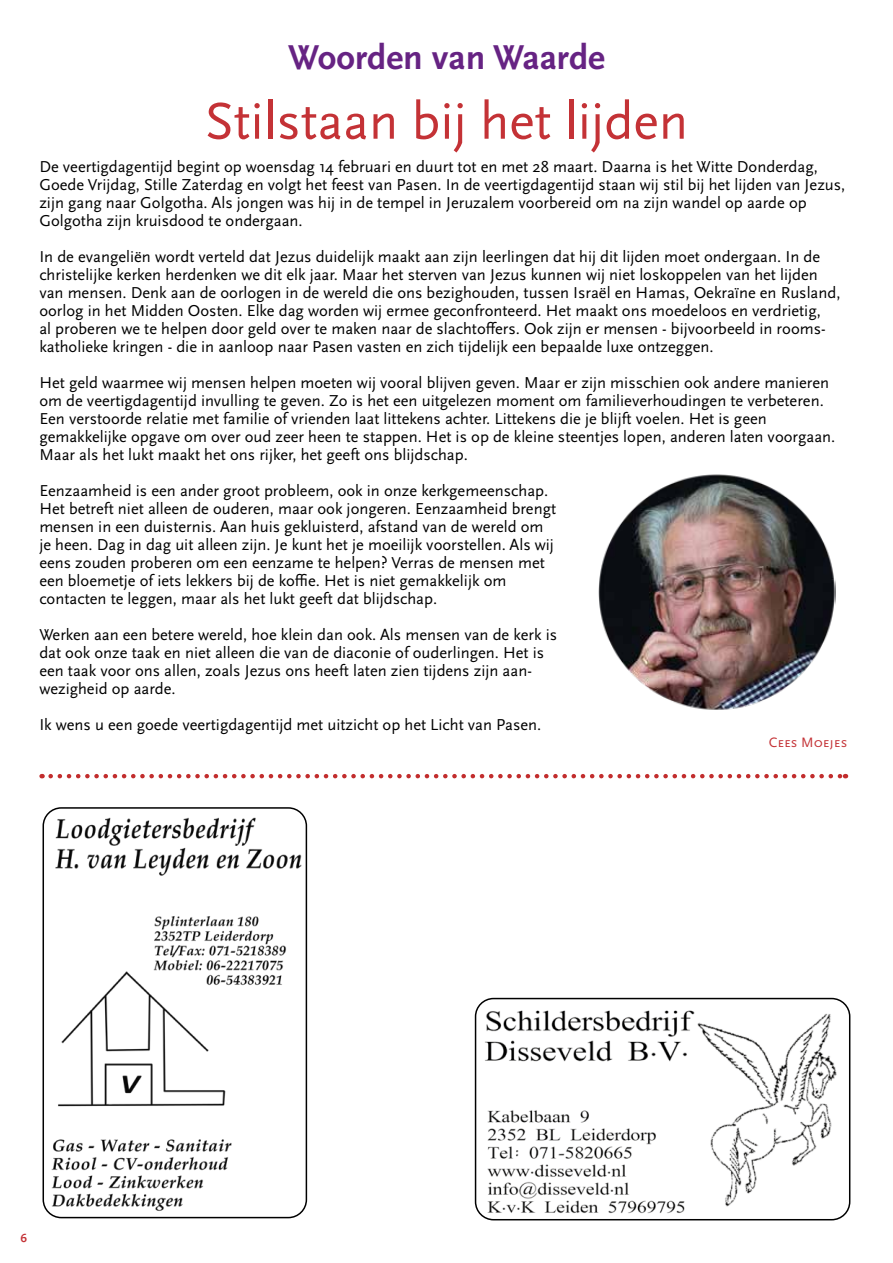
<style>
.page{position:relative;width:893px;height:1263px;background:#fff}
.page>*{position:absolute;margin:0;border:0;box-sizing:border-box;transform-origin:0 0}
.t1{font:54px "Scala Sans Pro";color:#c43236}
.t2{font:700 36px "Scala Sans Pro";color:#662383}
.t3{font:16.5px/18px "Scala Sans Pro";color:#000}
.t4{font:14.25px "Scala Sans Caps";color:#c43236}
.t5{font:700 12px "Scala Sans Pro";color:#c43236}
</style>
<div class="page">
<hr style="left:892px;top:0;width:1px;height:113px;background:#c42e2d">
<img style="left:598px;top:474px;width:237px;height:236px">
<svg style="left:51px;top:774px;width:795px;height:4px"></svg>
<img style="left:476px;top:998px;width:374px;height:222px">
<div style="left:475px;top:998px;width:375px;height:222px;border:2px solid #000;border-radius:18px"></div>
<img style="left:43px;top:808px;width:263px;height:409px">
<div style="left:43px;top:807px;width:264px;height:411px;border:2px solid #000;border-radius:18px"></div>
<h2 class="t2" style="left:288px;top:37px;width:318px">Woorden van Waarde</h2>
<h1 class="t1" style="left:205px;top:90px;width:485px">Stilstaan bij het lijden</h1>
<p class="t3" style="left:39px;top:157px;width:807px">De veertigdagentijd begint op woensdag 14 februari en duurt tot en met 28 maart. Daarna is het Witte Donderdag, Goede Vrijdag, Stille Zaterdag en volgt het feest van Pasen. In de veertigdagentijd staan wij stil bij het lijden van Jezus, zijn gang naar Golgotha. Als jongen was hij in de tempel in Jeruzalem voorbereid om na zijn wandel op aarde op Golgotha zijn kruisdood te ondergaan.</p>
<p class="t3" style="left:39px;top:247px;width:803px">In de evangeliën wordt verteld dat Jezus duidelijk maakt aan zijn leerlingen dat hij dit lijden moet ondergaan. In de christelijke kerken herdenken we dit elk jaar. Maar het sterven van Jezus kunnen wij niet loskoppelen van het lijden van mensen. Denk aan de oorlogen in de wereld die ons bezighouden, tussen Israël en Hamas, Oekraïne en Rusland, oorlog in het Midden Oosten. Elke dag worden wij ermee geconfronteerd. Het maakt ons moedeloos en verdrietig,<br>al proberen we te helpen door geld over te maken naar de slachtoffers. Ook zijn er mensen - bijvoorbeeld in rooms&shy;katholieke kringen - die in aanloop naar Pasen vasten en zich tijdelijk een bepaalde luxe ontzeggen.</p>
<p class="t3" style="left:39px;top:373px;width:797px">Het geld waarmee wij mensen helpen moeten wij vooral blijven geven. Maar er zijn misschien ook andere manieren om de veertigdagentijd invulling te geven. Zo is het een uitgelezen moment om familieverhoudingen te verbeteren.<br>Een verstoorde relatie met familie of vrienden laat littekens achter. Littekens die je blijft voelen. Het is geen gemakkelijke opgave om over oud zeer heen te stappen. Het is op de kleine steentjes lopen, anderen laten voorgaan.<br>Maar als het lukt maakt het ons rijker, het geeft ons blijdschap.</p>
<p class="t3" style="left:39px;top:481px;width:518px">Eenzaamheid is een ander groot probleem, ook in onze kerkgemeenschap.<br>Het betreft niet alleen de ouderen, maar ook jongeren. Eenzaamheid brengt mensen in een duisternis. Aan huis gekluisterd, afstand van de wereld om je heen. Dag in dag uit alleen zijn. Je kunt het je moeilijk voorstellen. Als wij eens zouden proberen om een eenzame te helpen? Verras de mensen met een bloemetje of iets lekkers bij de koffie. Het is niet gemakkelijk om contacten te leggen, maar als het lukt geeft dat blijdschap.</p>
<p class="t3" style="left:39px;top:625px;width:519px">Werken aan een betere wereld, hoe klein dan ook. Als mensen van de kerk is dat ook onze taak en niet alleen die van de diaconie of ouderlingen. Het is een taak voor ons allen, zoals Jezus ons heeft laten zien tijdens zijn aan&shy;wezigheid op aarde.</p>
<p class="t3" style="left:39px;top:715px;width:503px">Ik wens u een goede veertigdagentijd met uitzicht op het Licht van Pasen.</p>
<p class="t4" style="left:769px;top:734px;width:80px">Cees Moejes</p>
<p class="t5" style="left:20px;top:1231px;width:8px">6</p>
</div>
